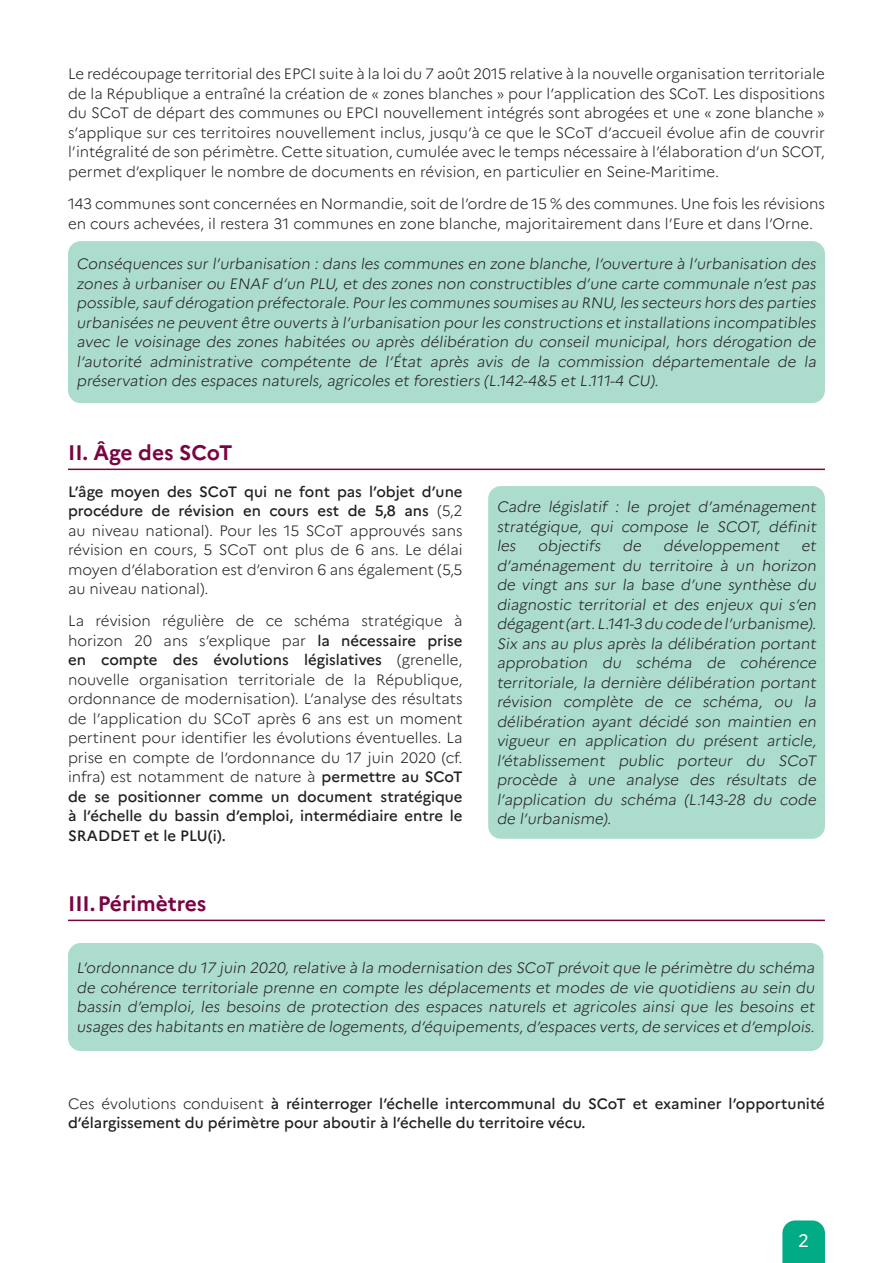
<style>
.page{position:relative;width:893px;height:1263px;background:#fff}
.page>*{position:absolute;margin:0;border:0;box-sizing:border-box;transform-origin:0 0}
.t1{font:700 21px "Marianne";color:#7a0441}
.t2{font:18px "Marianne";color:#fff}
.texte{font:300 15px/19.5px "Marianne";color:#231f20;text-align:justify}
.texte-2{font:500 15px/19.5px "Marianne";color:#231f20}
.s1{font-weight:500}
.s2{font-weight:300}
</style>
<div class="page">
<svg style="left:782px;top:1220px;width:43px;height:43px;background:#0faf8c"></svg>
<div style="left:68px;top:241px;width:757px;height:162px;background:#acdccd;border-radius:13px"></div>
<hr style="left:68px;top:469px;width:757px;height:1px;background:#7a0441">
<hr style="left:68px;top:920px;width:757px;height:1px;background:#7a0441">
<div style="left:488px;top:486px;width:337px;height:353px;background:#acdccd;border-radius:13px"></div>
<div style="left:68px;top:943px;width:755px;height:108px;background:#acdccd;border-radius:13px"></div>
<p class="texte" style="left:68px;top:63px;width:758px">Le redécoupage territorial des EPCI suite à la loi du 7 août 2015 relative à la nouvelle organisation territoriale de la République a entraîné la création de « zones blanches » pour l’application des SCoT. Les dispositions du SCoT de départ des communes ou EPCI nouvellement intégrés sont abrogées et une « zone blanche » s’applique sur ces territoires nouvellement inclus, jusqu’à ce que le SCoT d’accueil évolue afin de couvrir l’intégralité de son périmètre. Cette situation, cumulée avec le temps nécessaire à l’élaboration d’un SCOT, permet d’expliquer le nombre de documents en révision, en particulier en Seine-Maritime.</p>
<p class="texte" style="left:68px;top:193px;width:758px">143 communes sont concernées en Normandie, soit de l’ordre de 15 % des communes. Une fois les révisions en cours achevées, il restera 31 communes en zone blanche, majoritairement dans l’Eure et dans l’Orne.</p>
<p class="texte" style="left:77px;top:253px;width:744px">Conséquences sur l’urbanisation : dans les communes en zone blanche, l’ouverture à l’urbanisation des zones à urbaniser ou ENAF d’un PLU, et des zones non constructibles d’une carte communale n’est pas possible,sauf dérogation préfectorale.Pour les communes soumises au RNU,les secteurs hors des parties urbanisées ne peuvent être ouverts à l’urbanisation pour les constructions et installations incompatibles avec le voisinage des zones habitées ou après délibération du conseil municipal, hors dérogation de l’autorité administrative compétente de l’État après avis de la commission départementale de la préservation des espaces naturels, agricoles et forestiers (L.142-4&amp;5 et L.111-4 CU).</p>
<p class="t1" style="left:68px;top:436px;width:166px">II. Âge des SCoT</p>
<p class="texte" style="left:68px;top:480px;width:396px"><span class="s1">L’âge moyen des SCoT qui ne font pas l’objet d’une procédure de révision en cours est de 5,8 ans</span> (5,2 au niveau national). Pour les 15 SCoT approuvés sans révision en cours, 5 SCoT ont plus de 6 ans. Le délai moyen d’élaboration est d’environ 6 ans également (5,5 au niveau national).</p>
<p class="texte" style="left:68px;top:610px;width:396px">La révision régulière de ce schéma stratégique à horizon 20 ans s’explique par <span class="s1">la nécessaire prise en compte des évolutions législatives</span> (grenelle, nouvelle organisation territoriale de la République, ordonnance de modernisation). L’analyse des résultats de l’application du SCoT après 6 ans est un moment pertinent pour identifier les évolutions éventuelles. La prise en compte de l’ordonnance du 17 juin 2020 (cf. infra) est notamment de nature à <span class="s1">permettre au SCoT de se positionner comme un document stratégique à l’échelle du bassin d’emploi, intermédiaire entre le SRADDET et le PLU(i).</span></p>
<p class="t1" style="left:68px;top:887px;width:140px">III.Périmètres</p>
<p class="texte" style="left:497px;top:496px;width:324px">Cadre législatif : le projet d’aménagement stratégique, qui compose le SCOT, définit les</p>
<p class="texte" style="left:538px;top:535px;width:67px">objectifs</p>
<p class="texte" style="left:622px;top:535px;width:23px">de</p>
<p class="texte" style="left:663px;top:535px;width:121px">développement</p>
<p class="texte" style="left:497px;top:535px;width:324px;text-indent:305px">et d’aménagement du territoire à un horizon de vingt ans sur la base d’une synthèse du diagnostic territorial et des enjeux qui s’en dégagent (art.L.141-3 du code de l’urbanisme).<br>Six ans au plus après la délibération portant approbation du schéma de cohérence territoriale, la dernière délibération portant révision complète de ce schéma, ou la délibération ayant décidé son maintien en vigueur en application du présent article, l’établissement public porteur du SCoT procède à une analyse des résultats de l’application du schéma (L.143-28 du code de l’urbanisme).</p>
<p class="texte" style="left:77px;top:957px;width:742px">L’ordonnance du 17 juin 2020,relative à la modernisation des SCoT prévoit que le périmètre du schéma de cohérence territoriale prenne en compte les déplacements et modes de vie quotidiens au sein du bassin d’emploi, les besoins de protection des espaces naturels et agricoles ainsi que les besoins et usages des habitants en matière de logements,d’équipements,d’espaces verts,de services et d’emplois.</p>
<p class="texte-2" style="left:68px;top:1093px;width:758px"><span class="s2">Ces évolutions conduisent</span> à réinterroger l’échelle intercommunal du SCoT et examiner l’opportunité d’élargissement du périmètre pour aboutir à l’échelle du territoire vécu.</p>
<p class="t2" style="left:798px;top:1226px;width:12px">2</p>
</div>
